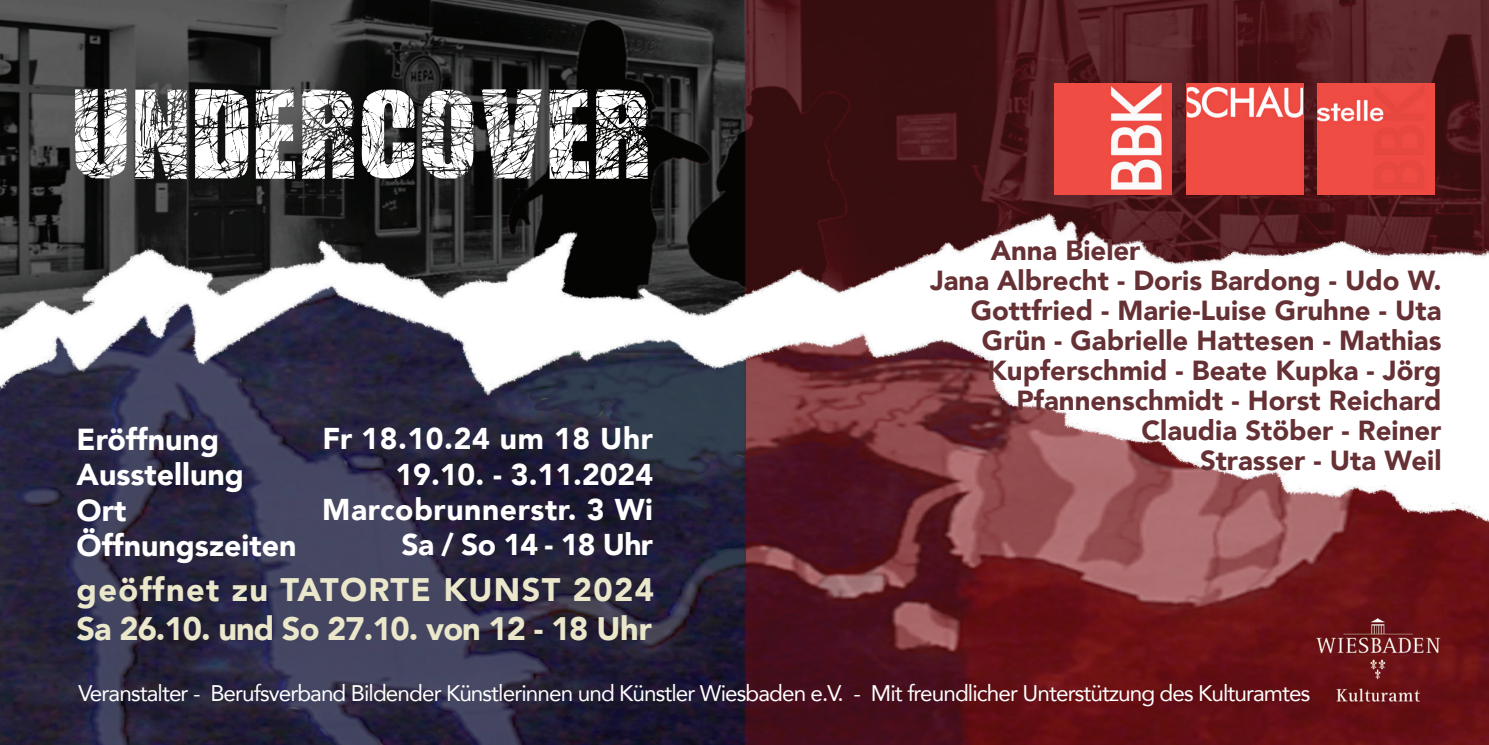
<style>
.page{position:relative;width:1489px;height:745px;background:#fff}
.page>*{position:absolute;margin:0;border:0;box-sizing:border-box;transform-origin:0 0}
.t1{font:127.5px "Scratched Letters";color:#fff}
.t2{font:900 32.5px/39px "Avenir";letter-spacing:.025em;color:#eae7cb}
.t3{font:900 30.25px/35.2px "Avenir";color:#fff}
.t4{font:900 30px/35px "Avenir";letter-spacing:.02em;color:#fff;text-align:right}
.t5{font:900 27.5px "Avenir";color:#663135}
.t6{font:22.5px "Avenir";letter-spacing:-.04em;color:#fff}
</style>
<div class="page">
<img style="left:0;top:0;width:1488px;height:744px">
<img style="left:1313px;top:605px;width:129px;height:101px">
<div style="left:1054px;top:83px;width:118px;height:111px;background:#ef4b43"></div>
<img style="left:1110px;top:84px;width:52px;height:106px">
<div style="left:1185px;top:83px;width:118px;height:111px;background:#ef4b43"></div>
<img style="left:1187px;top:86px;width:115px;height:32px">
<div style="left:1316px;top:83px;width:118px;height:111px;background:#ef4b43"></div>
<img style="left:1316px;top:83px;width:107px;height:110px">
<h1 class="t1" style="left:71px;top:88px;width:582px">UNDERCOVER</h1>
<p class="t3" style="left:77px;top:420px;width:221px">Eröffnung<br>Ausstellung<br>Ort<br>Öffnungszeiten</p>
<p class="t2" style="left:77px;top:569px;width:579px">geöffnet zu TATORTE KUNST 2024<br>Sa 26.10. und So 27.10. von 12 - 18 Uhr</p>
<p class="t4" style="left:322px;top:420px;width:332px">Fr 18.10.24 um 18 Uhr<br>19.10. - 3.11.2024<br>Marcobrunnerstr. 3 Wi<br>Sa / So 14 - 18 Uhr</p>
<p class="t5" style="left:990px;top:226px;width:151px">Anna Bieler</p>
<p class="t5" style="left:930px;top:256px;width:513px">Jana Albrecht - Doris Bardong - Udo W.</p>
<p class="t5" style="left:970px;top:286px;width:472px">Gottfried - Marie-Luise Gruhne - Uta</p>
<p class="t5" style="left:981px;top:316px;width:461px">Grün - Gabrielle Hattesen - Mathias</p>
<p class="t5" style="left:987px;top:346px;width:456px">Kupferschmid - Beate Kupka - Jörg</p>
<p class="t5" style="left:1016px;top:376px;width:426px">Pfannenschmidt - Horst Reichard</p>
<p class="t5" style="left:1141px;top:406px;width:301px">Claudia Stöber - Reiner</p>
<p class="t5" style="left:1199px;top:436px;width:243px">Strasser - Uta Weil</p>
<p class="t6" style="left:78px;top:674px;width:1233px">Veranstalter - Berufsverband Bildender Künstlerinnen und Künstler Wiesbaden e.V. - Mit freundlicher Unterstützung des Kulturamtes</p>
</div>
